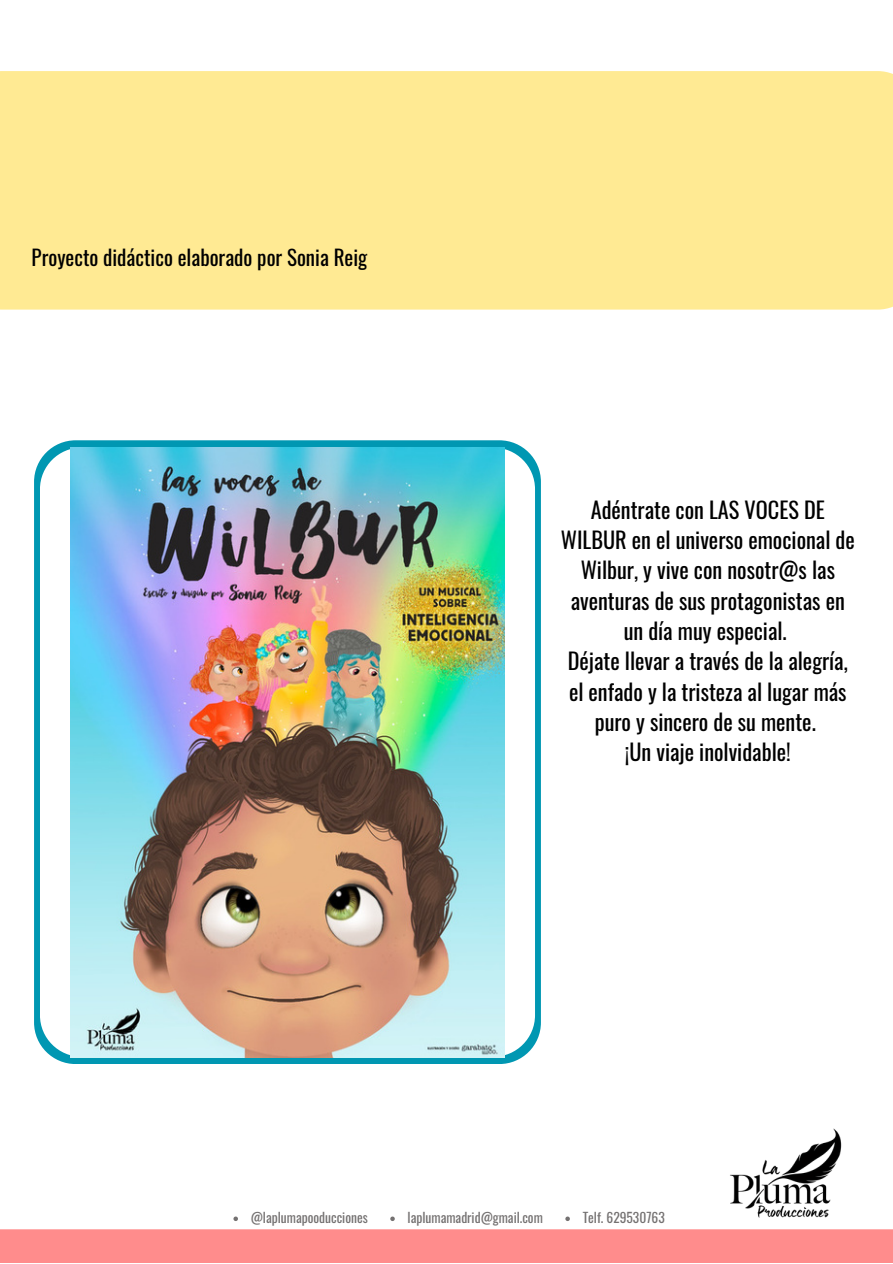
<style>
.page{position:relative;width:893px;height:1264px;background:#fff}
.page>*{position:absolute;margin:0;border:0;box-sizing:border-box;transform-origin:0 0}
.t1{font:22.35px/30.3px "Oswald";color:#000;text-align:center}
.t2{font:21px "Oswald";color:#000}
.t3{font:13.5px "Oswald";color:#747171}
</style>
<div class="page">
<div style="left:34px;top:440px;width:507px;height:624px;background:#0097b2;border-radius:42px"></div>
<div style="left:40px;top:447px;width:495px;height:609px;background:#fff;border-radius:42px"></div>
<img style="left:71px;top:447px;width:434px;height:610px">
<div style="left:0;top:71px;width:892px;height:238px;background:#ffea93"></div>
<img style="left:730px;top:1128px;width:112px;height:90px">
<div style="left:0;top:1229px;width:892px;height:33px;background:#ff8c8c"></div>
<svg style="left:390px;top:1216px;width:5px;height:4px"></svg>
<svg style="left:565px;top:1216px;width:5px;height:4px"></svg>
<svg style="left:233px;top:1216px;width:5px;height:4px"></svg>
<p class="t2" style="left:32px;top:240px;width:337px">Proyecto didáctico elaborado por Sonia Reig</p>
<p class="t1" style="left:560px;top:493px;width:295px">Adéntrate con LAS VOCES DE<br>WILBUR en el universo emocional de<br>Wilbur, y vive con nosotr@s las aventuras de sus protagonistas en un día muy especial.</p>
<p class="t1" style="left:567px;top:645px;width:281px">Déjate llevar a través de la alegría, el enfado y la tristeza al lugar más puro y sincero de su mente.</p>
<p class="t1" style="left:624px;top:736px;width:167px">¡Un viaje inolvidable!</p>
<p class="t3" style="left:251px;top:1207px;width:118px">@laplumapooducciones</p>
<p class="t3" style="left:407px;top:1207px;width:137px">laplumamadrid@gmail.com</p>
<p class="t3" style="left:582px;top:1207px;width:84px">Telf. 629530763</p>
</div>
